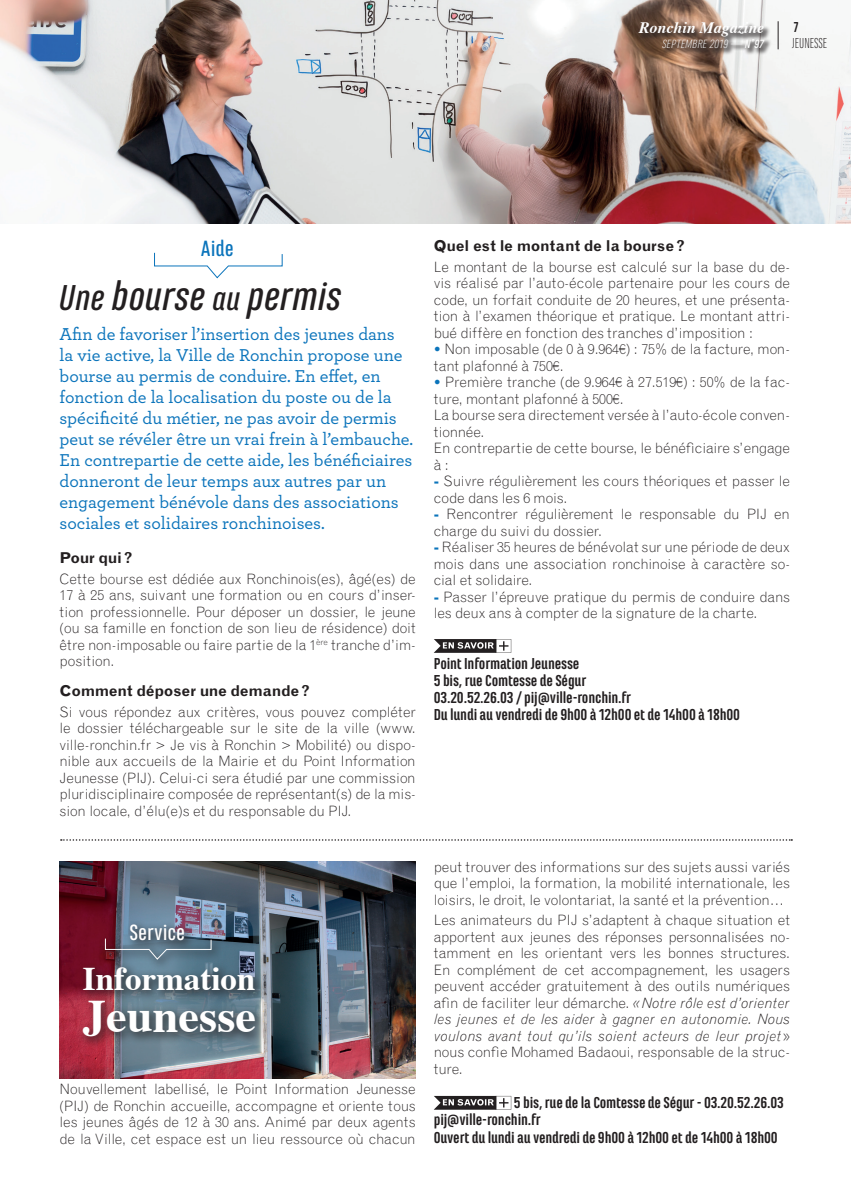
<style>
.page{position:relative;width:851px;height:1191px;background:#fff}
.page>*{position:absolute;margin:0;border:0;box-sizing:border-box;transform-origin:0 0}
.t1{font:700 46.5px "Times";color:#fff}
.t2{font:italic 500 42px "Marianina FY";color:#231f20}
.t3{font:700 33px "Times";color:#fff}
.t4{font:500 22.95px "Marianina FY";color:#fff}
.t5{font:500 22.95px "Marianina FY";color:#0b74bb}
.t6{font:500 18px/21px "Archer Pro";color:#0b74bb}
.t7{font:700 16.5px/17.2px "Marianina FY";letter-spacing:-.01em;color:#231f20}
.t8{font:italic 700 15.9px "Times";color:#fff}
.t9{font:700 15px "Grotesque MT Std";letter-spacing:-.02em;color:#231f20}
.t10{font:700 15px "Grotesque MT Std";color:#231f20}
.t11{font:300 15px "Marianina Cn FY";color:#231f20}
.t12{font:700 15px "Marianina Cn FY";color:#231f20}
.t13{font:300 14.25px/16.5px "Grotesque MT Std";letter-spacing:-.01em;color:#231f20;text-align:justify}
.t14{font:italic 300 12.45px "Marianina FY";color:#fff}
.s1{font-weight:500}
.s2{font-size:37.5px}
.s3{font-size:34.5px}
.s4{font-weight:900;color:#0b74bb}
.s5{font-weight:700;color:#0b74bb}
.s6{font-style:italic}
</style>
<div class="page">
<svg style="left:434px;top:639px;width:77px;height:14px"></svg>
<svg style="left:61px;top:839px;width:731px;height:1px"></svg>
<svg style="left:154px;top:252px;width:129px;height:27px"></svg>
<img style="left:60px;top:861px;width:355px;height:217px">
<svg style="left:434px;top:1096px;width:77px;height:13px"></svg>
<img style="left:0;top:0;width:850px;height:223px">
<div style="left:77px;top:962px;width:190px;height:87px;background:#231f20;opacity:.6"></div>
<div style="left:124px;top:919px;width:72px;height:33px;background:#231f20;opacity:.6"></div>
<div style="left:99px;top:933px;width:124px;height:38px;background:#231f20;opacity:.6"></div>
<svg style="left:105px;top:938px;width:107px;height:22px;background:#606f7f"></svg>
<div style="left:637px;top:22px;width:135px;height:34px;background:#231f20;opacity:.6"></div>
<svg style="left:777px;top:21px;width:1px;height:28px"></svg>
<p class="t8" style="left:639px;top:13px;width:127px">Ronchin Magazine</p>
<p class="t14" style="left:662px;top:37px;width:103px">SEPTEMBRE 2019 — <span class="s1">N°97</span></p>
<p class="t12" style="left:793px;top:19px;width:6px">7</p>
<p class="t11" style="left:791px;top:35px;width:37px">JEUNESSE</p>
<h3 class="t5" style="left:201px;top:236px;width:35px">Aide</h3>
<h2 class="t2" style="left:60px;top:273px;width:284px"><span class="s2">Une</span> bourse <span class="s3">au</span> permis</h2>
<p class="t6" style="left:60px;top:322px;width:355px">Afin de favoriser l’insertion des jeunes dans<br>la vie active, la Ville de Ronchin propose une bourse au permis de conduire. En effet, en fonction de la localisation du poste ou de la spécificité du métier, ne pas avoir de permis peut se révéler être un vrai frein à l’embauche.<br>En contrepartie de cette aide, les bénéficiaires donneront de leur temps aux autres par un engagement bénévole dans des associations sociales et solidaires ronchinoises.</p>
<p class="t9" style="left:60px;top:549px;width:75px">Pour qui?</p>
<p class="t13" style="left:60px;top:570px;width:357px">Cette bourse est dédiée aux Ronchinois(es), âgé(es) de 17 à 25 ans, suivant une formation ou en cours d’inser&shy;tion professionnelle. Pour déposer un dossier, le jeune (ou sa famille en fonction de son lieu de résidence) doit être non-imposable ou faire partie de la 1<sup>ère</sup> tranche d’im&shy;position.</p>
<p class="t9" style="left:60px;top:682px;width:252px">Comment déposer une demande?</p>
<p class="t13" style="left:60px;top:703px;width:357px">Si vous répondez aux critères, vous pouvez compléter le dossier téléchargeable sur le site de la ville (www. ville-ronchin.fr &gt; Je vis à Ronchin &gt; Mobilité) ou dispo&shy;nible aux accueils de la Mairie et du Point Information Jeunesse (PIJ). Celui-ci sera étudié par une commission pluridisciplinaire composée de représentant(s) de la mis&shy;sion locale, d’élu(e)s et du responsable du PIJ.</p>
<h3 class="t4" style="left:129px;top:920px;width:57px">Service</h3>
<h3 class="t3" style="left:83px;top:947px;width:174px">Information</h3>
<h1 class="t1" style="left:83px;top:972px;width:175px">Jeunesse</h1>
<p class="t13" style="left:60px;top:1081px;width:357px">Nouvellement labellisé, le Point Information Jeunesse (PIJ) de Ronchin accueille, accompagne et oriente tous les jeunes âgés de 12 à 30 ans. Animé par deux agents de la Ville, cet espace est un lieu ressource où chacun</p>
<p class="t10" style="left:433px;top:237px;width:253px">Quel est le montant de la bourse?</p>
<p class="t13" style="left:433px;top:258px;width:357px">Le montant de la bourse est calculé sur la base du de&shy;vis réalisé par l’auto-école partenaire pour les cours de code, un forfait conduite de 20 heures, et une présenta&shy;tion à l’examen théorique et pratique. Le montant attri&shy;bué diffère en fonction des tranches d’imposition :</p>
<p class="t13" style="left:433px;top:341px;width:358px"><span class="s4">•</span> Non imposable (de 0 à 9.964€) : 75% de la facture, mon&shy;tant plafonné à 750€.</p>
<p class="t13" style="left:433px;top:374px;width:357px;text-align:left"><span class="s4">•</span> Première tranche (de 9.964€ à 27.519€) : 50% de la fac&shy;ture, montant plafonné à 500€.<br>La bourse sera directement versée à l’auto-école conven&shy;tionnée.<br>En contrepartie de cette bourse, le bénéficiaire s’engage à :</p>
<p class="t13" style="left:433px;top:473px;width:357px"><span class="s5">-</span> Suivre régulièrement les cours théoriques et passer le code dans les 6 mois.</p>
<p class="t13" style="left:433px;top:506px;width:357px"><span class="s5">-</span> Rencontrer régulièrement le responsable du PIJ en charge du suivi du dossier.</p>
<p class="t13" style="left:433px;top:539px;width:357px"><span class="s5">-</span> Réaliser 35 heures de bénévolat sur une période de deux mois dans une association ronchinoise à caractère so&shy;cial et solidaire.</p>
<p class="t13" style="left:433px;top:588px;width:357px"><span class="s5">-</span> Passer l’épreuve pratique du permis de conduire dans les deux ans à compter de la signature de la charte.</p>
<p class="t7" style="left:433px;top:654px;width:308px">Point Information Jeunesse<br>5 bis, rue Comtesse de Ségur<br>03.20.52.26.03 / pij@ville-ronchin.fr<br>Du lundi au vendredi de 9h00 à 12h00 et de 14h00 à 18h00</p>
<p class="t13" style="left:433px;top:858px;width:357px">peut trouver des informations sur des sujets aussi variés que l’emploi, la formation, la mobilité internationale, les loisirs, le droit, le volontariat, la santé et la prévention…</p>
<p class="t13" style="left:433px;top:912px;width:358px">Les animateurs du PIJ s’adaptent à chaque situation et apportent aux jeunes des réponses personnalisées no&shy;tamment en les orientant vers les bonnes structures.<br>En complément de cet accompagnement, les usagers peuvent accéder gratuitement à des outils numériques afin de faciliter leur démarche. <span class="s6">«Notre rôle est d’orienter les jeunes et de les aider à gagner en autonomie. Nous voulons avant tout qu’ils soient acteurs de leur projet</span> » nous confie Mohamed Badaoui, responsable de la struc&shy;ture.</p>
<p class="t7" style="left:433px;top:1094px;width:351px;text-indent:80px">5 bis, rue de la Comtesse de Ségur - 03.20.52.26.03 pij@ville-ronchin.fr<br>Ouvert du lundi au vendredi de 9h00 à 12h00 et de 14h00 à 18h00</p>
</div>
